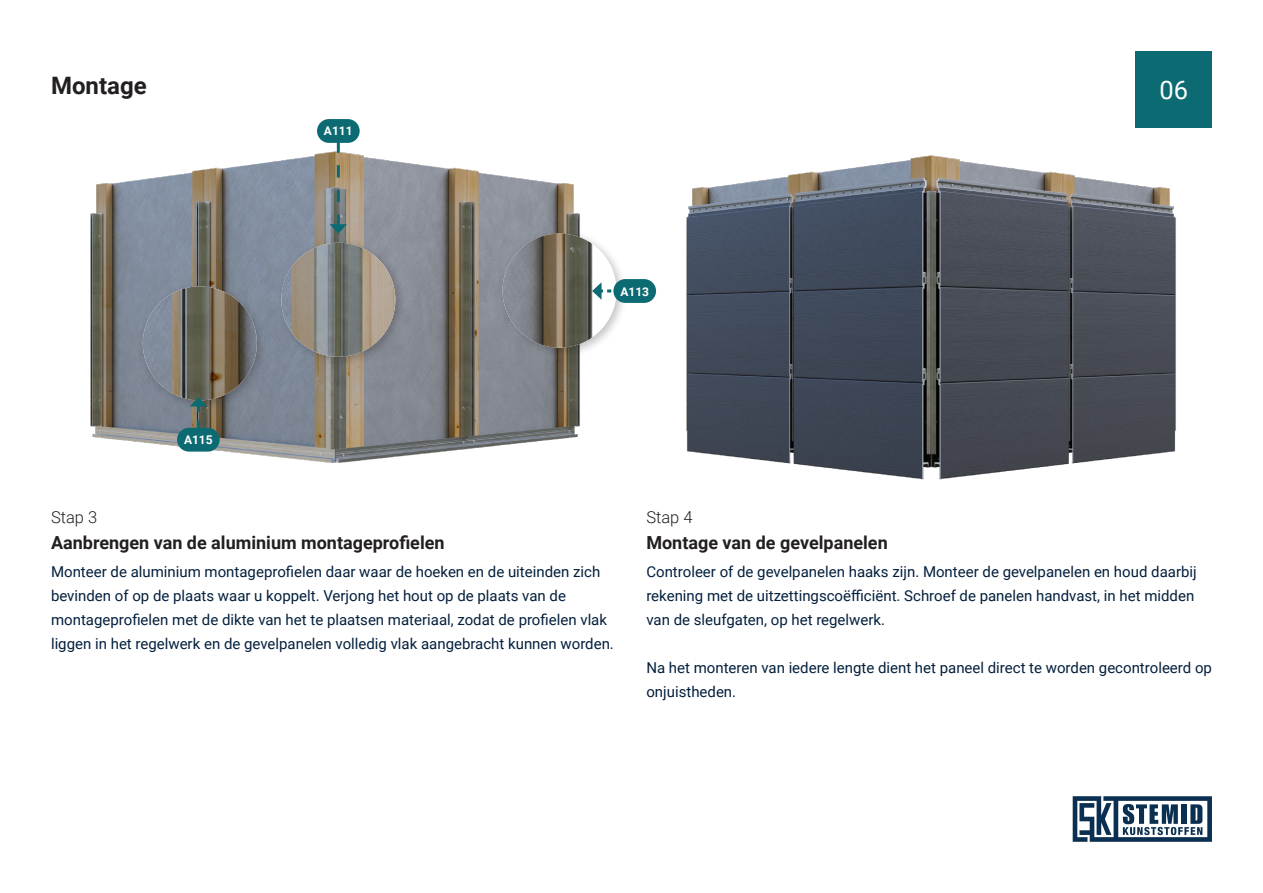
<style>
.page{position:relative;width:1263px;height:893px;background:#fff}
.page>*{position:absolute;margin:0;border:0;box-sizing:border-box;transform-origin:0 0}
.t1{font:25.5px "Roboto";color:#fff}
.t2{font:700 24px "Roboto";color:#231f20}
.t3{font:700 18px "Roboto";color:#231f20}
.t4{font:300 16.5px "Roboto";color:#231f20}
.t5{font:15px/24px "Roboto";color:#031f3c}
.t6{font:700 12px "Roboto";color:#fff}
</style>
<div class="page">
<svg style="left:1073px;top:796px;width:139px;height:46px"></svg>
<img style="left:90px;top:152px;width:490px;height:311px">
<img style="left:648px;top:155px;width:528px;height:325px">
<div style="left:1135px;top:51px;width:77px;height:77px;background:#0c6a72"></div>
<div style="left:276px;top:237px;width:130px;height:131px;background:#231f20;opacity:.26"></div>
<img style="left:281px;top:243px;width:114px;height:114px;border-radius:57px">
<div style="left:138px;top:281px;width:130px;height:130px;background:#231f20;opacity:.26"></div>
<img style="left:143px;top:286px;width:114px;height:114px;border-radius:57px">
<div style="left:497px;top:228px;width:130px;height:130px;background:#231f20;opacity:.26"></div>
<img style="left:502px;top:234px;width:115px;height:114px;border-radius:57px">
<svg style="left:190px;top:397px;width:17px;height:31px"></svg>
<svg style="left:330px;top:143px;width:17px;height:91px;background:#878c7d"></svg>
<svg style="left:592px;top:282px;width:19px;height:18px"></svg>
<div style="left:177px;top:428px;width:43px;height:24px;background:#0c6a72;border-radius:12px"></div>
<div style="left:317px;top:119px;width:43px;height:24px;background:#0c6a72;border-radius:12px"></div>
<div style="left:613px;top:279px;width:43px;height:24px;background:#0c6a72;border-radius:12px"></div>
<h1 class="t2" style="left:51px;top:69px;width:97px">Montage</h1>
<p class="t1" style="left:1159px;top:72px;width:30px">06</p>
<p class="t6" style="left:324px;top:123px;width:30px">A111</p>
<p class="t6" style="left:184px;top:431px;width:30px">A115</p>
<p class="t6" style="left:620px;top:283px;width:30px">A113</p>
<h1 class="t4" style="left:51px;top:505px;width:48px">Stap 3</h1>
<h1 class="t4" style="left:646px;top:505px;width:48px">Stap 4</h1>
<h1 class="t3" style="left:51px;top:530px;width:395px">Aanbrengen van de aluminium montageprofielen</h1>
<h1 class="t3" style="left:646px;top:530px;width:243px">Montage van de gevelpanelen</h1>
<p class="t5" style="left:51px;top:559px;width:551px">Monteer de aluminium montageprofielen daar waar de hoeken en de uiteinden zich</p>
<p class="t5" style="left:51px;top:583px;width:564px">bevinden of op de plaats waar u koppelt. Verjong het hout op de plaats van de montageprofielen met de dikte van het te plaatsen materiaal, zodat de profielen vlak liggen in het regelwerk en de gevelpanelen volledig vlak aangebracht kunnen worden.</p>
<p class="t5" style="left:646px;top:559px;width:552px">Controleer of de gevelpanelen haaks zijn. Monteer de gevelpanelen en houd daarbij</p>
<p class="t5" style="left:646px;top:583px;width:549px">rekening met de uitzettingscoëfficiënt. Schroef de panelen handvast, in het midden van de sleufgaten, op het regelwerk.</p>
<p class="t5" style="left:646px;top:655px;width:567px">Na het monteren van iedere lengte dient het paneel direct te worden gecontroleerd op</p>
<p class="t5" style="left:646px;top:679px;width:91px">onjuistheden.</p>
</div>
